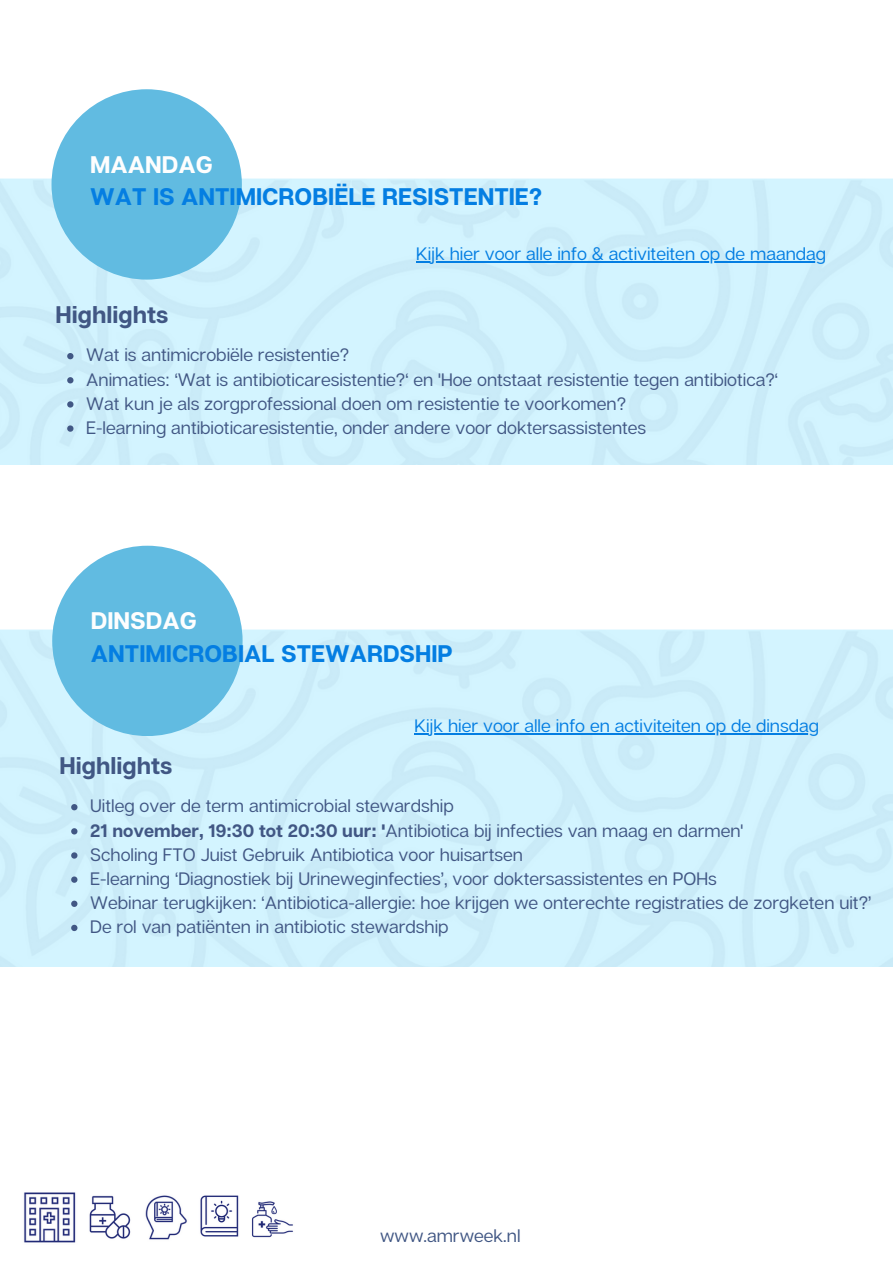
<style>
.page{position:relative;width:893px;height:1264px;background:#fff}
.page>*{position:absolute;margin:0;border:0;box-sizing:border-box;transform-origin:0 0}
.t1{font:700 24px "Articulat CF";color:#047ee2}
.t2{font:700 24px "Articulat CF";color:#415784}
.t3{font:700 24px "Articulat CF";color:#fefefe}
.t4{font:18px "Articulat CF";color:#415784}
.t5{font:18px "Articulat CF";color:#047ee2}
.s1{font-weight:700}
</style>
<div class="page">
<img style="left:0;top:179px;width:892px;height:285px">
<div style="left:51px;top:89px;width:191px;height:190px;background:#61bbe1;border-radius:50%"></div>
<svg style="left:67px;top:353px;width:6px;height:6px"></svg>
<svg style="left:67px;top:377px;width:6px;height:6px"></svg>
<svg style="left:67px;top:401px;width:6px;height:6px"></svg>
<svg style="left:67px;top:425px;width:6px;height:7px"></svg>
<hr style="left:416px;top:261px;width:410px;height:2px;background:#047ee2">
<img style="left:24px;top:1192px;width:52px;height:51px">
<img style="left:89px;top:1195px;width:42px;height:44px">
<img style="left:145px;top:1195px;width:42px;height:45px">
<img style="left:200px;top:1195px;width:39px;height:42px">
<img style="left:251px;top:1201px;width:42px;height:37px">
<img style="left:0;top:629px;width:892px;height:337px">
<div style="left:52px;top:545px;width:190px;height:191px;background:#61bbe1;border-radius:50%"></div>
<svg style="left:71px;top:804px;width:6px;height:6px"></svg>
<svg style="left:71px;top:828px;width:6px;height:6px"></svg>
<svg style="left:71px;top:852px;width:6px;height:6px"></svg>
<svg style="left:71px;top:876px;width:6px;height:6px"></svg>
<svg style="left:71px;top:900px;width:6px;height:6px"></svg>
<svg style="left:71px;top:924px;width:6px;height:7px"></svg>
<hr style="left:414px;top:733px;width:405px;height:1px;background:#047ee2">
<p class="t3" style="left:90px;top:149px;width:124px">MAANDAG</p>
<p class="t1" style="left:90px;top:182px;width:453px">WAT IS ANTIMICROBIËLE RESISTENTIE?</p>
<p class="t5" style="left:416px;top:243px;width:411px">Kijk hier voor alle info &amp; activiteiten op de maandag</p>
<p class="t2" style="left:56px;top:300px;width:114px">Highlights</p>
<p class="t4" style="left:86px;top:344px;width:264px">Wat is antimicrobiële resistentie?</p>
<p class="t4" style="left:86px;top:368px;width:693px">Animaties: ‘Wat is antibioticaresistentie?‘ en 'Hoe ontstaat resistentie tegen antibiotica?‘</p>
<p class="t4" style="left:86px;top:392px;width:541px">Wat kun je als zorgprofessional doen om resistentie te voorkomen?</p>
<p class="t4" style="left:86px;top:416px;width:561px">E-learning antibioticaresistentie, onder andere voor doktersassistentes</p>
<p class="t3" style="left:91px;top:605px;width:107px">DINSDAG</p>
<p class="t1" style="left:91px;top:638px;width:363px">ANTIMICROBIAL STEWARDSHIP</p>
<p class="t2" style="left:60px;top:750px;width:114px">Highlights</p>
<p class="t5" style="left:414px;top:714px;width:406px">Kijk hier voor alle info en activiteiten op de dinsdag</p>
<p class="t4" style="left:90px;top:794px;width:365px">Uitleg over de term antimicrobial stewardship</p>
<p class="t4" style="left:90px;top:819px;width:654px"><span class="s1">21 november, 19:30 tot 20:30 uur: '</span>Antibiotica bij infecties van maag en darmen'</p>
<p class="t4" style="left:90px;top:843px;width:434px">Scholing FTO Juist Gebruik Antibiotica voor huisartsen</p>
<p class="t4" style="left:90px;top:867px;width:628px">E-learning ‘Diagnostiek bij Urineweginfecties’, voor doktersassistentes en POHs</p>
<p class="t4" style="left:90px;top:891px;width:782px">Webinar terugkijken: ‘Antibiotica-allergie: hoe krijgen we onterechte registraties de zorgketen uit?’</p>
<p class="t4" style="left:90px;top:915px;width:360px">De rol van patiënten in antibiotic stewardship</p>
<p class="t4" style="left:380px;top:1224px;width:142px">www.amrweek.nl</p>
</div>
